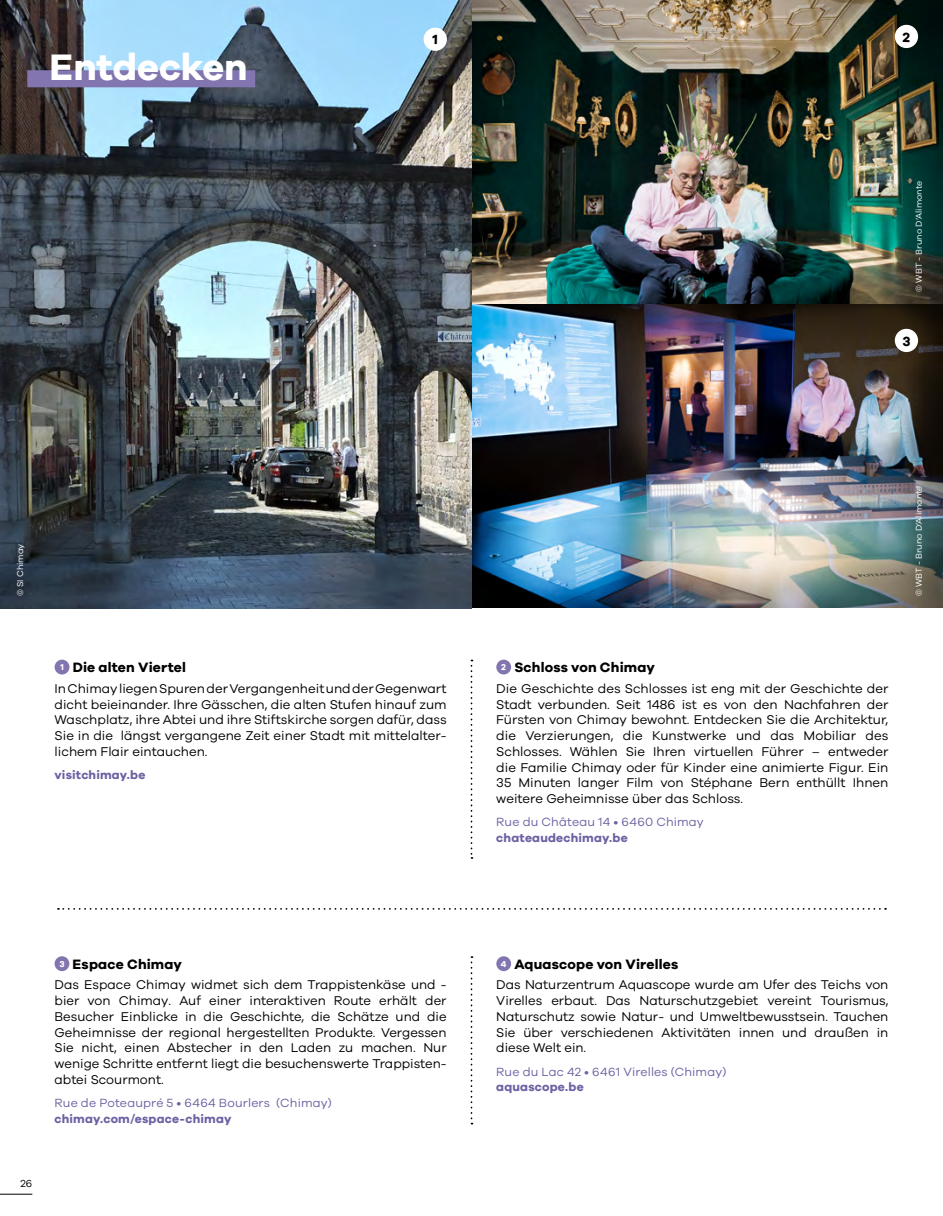
<style>
.page{position:relative;width:943px;height:1216px;background:#fff}
.page>*{position:absolute;margin:0;border:0;box-sizing:border-box;transform-origin:0 0}
.t1{font:700 37.98px "Galano Grotesque";letter-spacing:-.005em;color:#fff}
.t2{font:700 14px "Galano Grotesque";letter-spacing:.01em;color:#000}
.t3{font:13.12px/15.8px "Galano Grotesque";color:#000;text-align:justify}
.t4{font:12.25px "Galano Grotesque";letter-spacing:.015em;color:#6e60a3}
.t5{font:700 12.25px "Galano Grotesque";letter-spacing:.015em;color:#6e60a3}
.t6{font:10.5px "Galano Grotesque";color:#000}
.t7{font:8.75px "Galano Grotesque";color:#fff}
.s1{font-size:8.92px;color:#fff}
</style>
<div class="page">
<img style="left:0;top:0;width:943px;height:608px">
<div style="left:27px;top:70px;width:228px;height:17px;background:#8375b0"></div>
<svg style="left:470px;top:956px;width:2px;height:168px"></svg>
<div style="left:55px;top:956px;width:14px;height:15px;background:#8375b0;border-radius:50%"></div>
<div style="left:496px;top:956px;width:15px;height:15px;background:#8375b0;border-radius:50%"></div>
<svg style="left:470px;top:659px;width:2px;height:199px"></svg>
<div style="left:55px;top:659px;width:14px;height:15px;background:#8375b0;border-radius:50%"></div>
<div style="left:496px;top:659px;width:15px;height:15px;background:#8375b0;border-radius:50%"></div>
<svg style="left:58px;top:908px;width:828px;height:1px"></svg>
<div style="left:423px;top:28px;width:24px;height:23px;background:#fff;border-radius:50%"></div>
<div style="left:894px;top:329px;width:24px;height:23px;background:#fff;border-radius:50%"></div>
<div style="left:894px;top:25px;width:24px;height:23px;background:#fff;border-radius:50%"></div>
<hr style="left:0;top:1193px;width:32px;height:1px;background:#000">
<h1 class="t1" style="left:50px;top:44px;width:199px">Entdecken</h1>
<p class="t7" style="left:913px;top:291px;width:112px;rotate:-90deg">© WBT - Bruno D’Alimonte</p>
<p class="t7" style="left:15px;top:596px;width:54px;rotate:-90deg">© SI Chimay</p>
<p class="t2" style="left:60px;top:658px;width:127px"><span class="s1">1</span> Die alten Viertel</p>
<p class="t3" style="left:55px;top:680px;width:393px">In Chimay liegen Spuren der Vergangenheit und der Gegenwart dicht beieinander. Ihre Gässchen, die alten Stufen hinauf zum Waschplatz, ihre Abtei und ihre Stiftskirche sorgen dafür, dass Sie in die längst vergangene Zeit einer Stadt mit mittelalter&shy;lichem Flair eintauchen.</p>
<p class="t5" style="left:55px;top:767px;width:92px">visitchimay.be</p>
<p class="t6" style="left:21px;top:1177px;width:13px">26</p>
<p class="t2" style="left:73px;top:955px;width:111px">Espace Chimay</p>
<p class="t3" style="left:55px;top:976px;width:393px">Das Espace Chimay widmet sich dem Trappistenkäse und - bier von Chimay. Auf einer interaktiven Route erhält der Besucher Einblicke in die Geschichte, die Schätze und die Geheimnisse der regional hergestellten Produkte. Vergessen Sie nicht, einen Abstecher in den Laden zu machen. Nur wenige Schritte entfernt liegt die besuchenswerte Trappisten&shy;abtei Scourmont.</p>
<p class="t4" style="left:55px;top:1095px;width:279px">Rue de Poteaupré 5 • 6464 Bourlers (Chimay)</p>
<p class="t5" style="left:55px;top:1111px;width:178px">chimay.com/espace-chimay</p>
<p class="t2" style="left:514px;top:658px;width:142px">Schloss von Chimay</p>
<p class="t3" style="left:496px;top:680px;width:393px">Die Geschichte des Schlosses ist eng mit der Geschichte der Stadt verbunden. Seit 1486 ist es von den Nachfahren der Fürsten von Chimay bewohnt. Entdecken Sie die Architektur, die Verzierungen, die Kunstwerke und das Mobiliar des Schlosses. Wählen Sie Ihren virtuellen Führer – entweder die Familie Chimay oder für Kinder eine animierte Figur. Ein 35 Minuten langer Film von Stéphane Bern enthüllt Ihnen weitere Geheimnisse über das Schloss.</p>
<p class="t4" style="left:496px;top:814px;width:209px">Rue du Château 14 • 6460 Chimay</p>
<p class="t5" style="left:496px;top:830px;width:133px">chateaudechimay.be</p>
<p class="t7" style="left:913px;top:596px;width:112px;rotate:-90deg">© WBT - Bruno D’Alimonte</p>
<p class="t2" style="left:514px;top:955px;width:165px">Aquascope von Virelles</p>
<p class="t3" style="left:496px;top:976px;width:393px">Das Naturzentrum Aquascope wurde am Ufer des Teichs von Virelles erbaut. Das Naturschutzgebiet vereint Tourismus, Naturschutz sowie Natur- und Umweltbewusstsein. Tauchen Sie über verschiedenen Aktivitäten innen und draußen in diese Welt ein.</p>
<p class="t4" style="left:496px;top:1064px;width:231px">Rue du Lac 42 • 6461 Virelles (Chimay)</p>
<p class="t5" style="left:496px;top:1079px;width:89px">aquascope.be</p>
</div>
